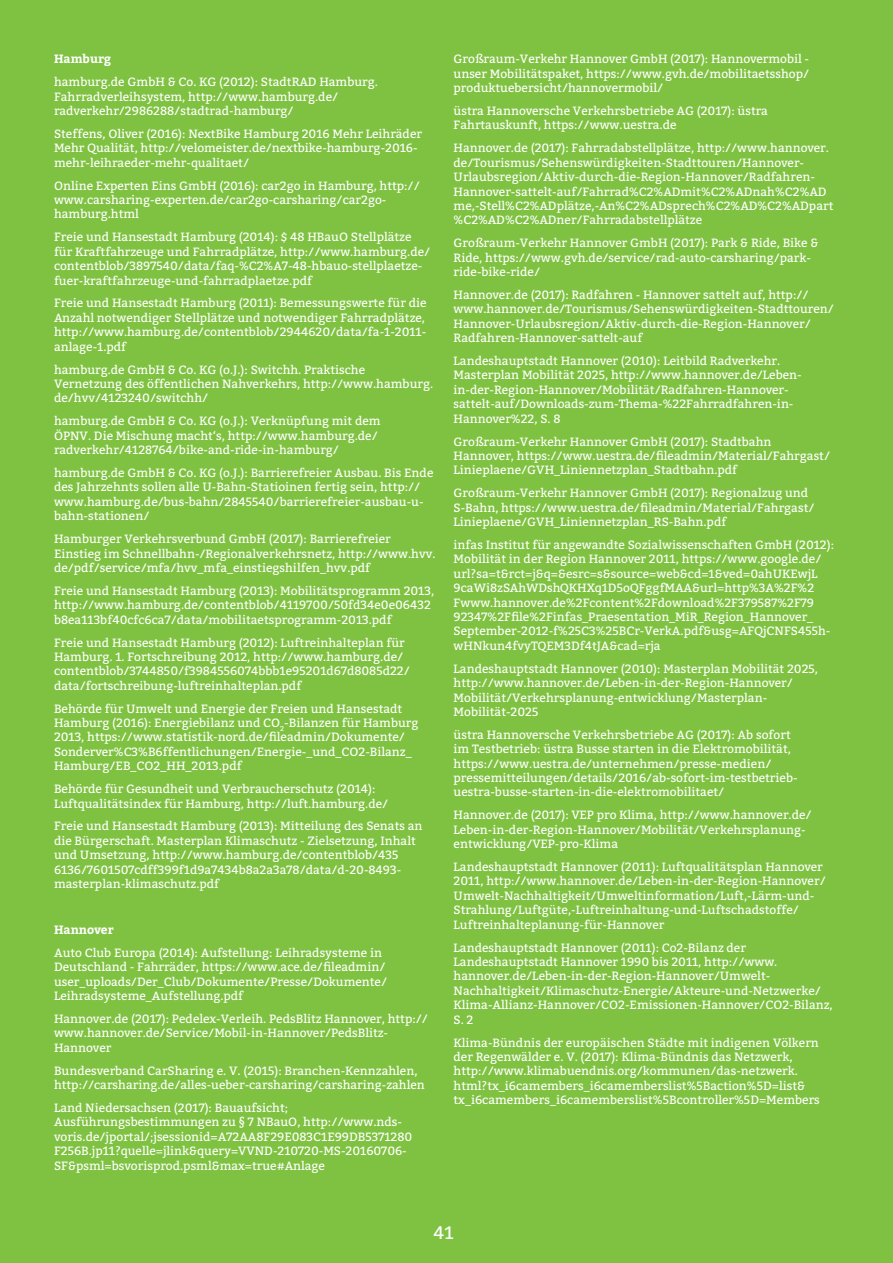
<style>
.page{position:relative;width:893px;height:1263px;background:#7fc241}
.page>*{position:absolute;margin:0;border:0;box-sizing:border-box;transform-origin:0 0}
.t1{font:18px "Bitter";color:#fff}
.t2{font:12px/14.4px "Bitter";color:#fff}
.t3{font:700 12px "Bitter";color:#fff}
</style>
<div class="page">
<p class="t3" style="left:54px;top:50px;width:59px">Hamburg</p>
<p class="t2" style="left:54px;top:74px;width:325px">hamburg.de GmbH &amp; Co. KG (2012): StadtRAD Hamburg.<br>Fahrradverleihsystem, http://www.hamburg.de/ radverkehr/2986288/stadtrad-hamburg/</p>
<p class="t2" style="left:54px;top:126px;width:370px">Steffens, Oliver (2016): NextBike Hamburg 2016 Mehr Leihräder<br>Mehr Qualität, http://velomeister.de/nextbike-hamburg-2016- mehr-leihraeder-mehr-qualitaet/</p>
<p class="t2" style="left:54px;top:178px;width:367px">Online Experten Eins GmbH (2016): car2go in Hamburg, http:// www.carsharing-experten.de/car2go-carsharing/car2go&shy;hamburg.html</p>
<p class="t2" style="left:54px;top:230px;width:378px">Freie und Hansestadt Hamburg (2014): $ 48 HBauO Stellplätze für Kraftfahrzeuge und Fahrradplätze, http://www.hamburg.de/ contentblob/3897540/data/faq-%C2%A7-48-hbauo-stellplaetze&shy;fuer-kraftfahrzeuge-und-fahrradplaetze.pdf</p>
<p class="t2" style="left:54px;top:296px;width:374px">Freie und Hansestadt Hamburg (2011): Bemessungswerte für die Anzahl notwendiger Stellplätze und notwendiger Fahrradplätze, http://www.hamburg.de/contentblob/2944620/data/fa-1-2011- anlage-1.pdf</p>
<p class="t2" style="left:54px;top:362px;width:381px">hamburg.de GmbH &amp; Co. KG (o.J.): Switchh. Praktische<br>Vernetzung des öffentlichen Nahverkehrs, http://www.hamburg. de/hvv/4123240/switchh/</p>
<p class="t2" style="left:54px;top:413px;width:328px">hamburg.de GmbH &amp; Co. KG (o.J.): Verknüpfung mit dem<br>ÖPNV. Die Mischung macht‘s, http://www.hamburg.de/ radverkehr/4128764/bike-and-ride-in-hamburg/</p>
<p class="t2" style="left:54px;top:465px;width:381px">hamburg.de GmbH &amp; Co. KG (o.J.): Barrierefreier Ausbau. Bis Ende des Jahrzehnts sollen alle U-Bahn-Statioinen fertig sein, http:// www.hamburg.de/bus-bahn/2845540/barrierefreier-ausbau-u&shy;bahn-stationen/</p>
<p class="t2" style="left:54px;top:531px;width:383px">Hamburger Verkehrsverbund GmbH (2017): Barrierefreier<br>Einstieg im Schnellbahn-/Regionalverkehrsnetz, http://www.hvv. de/pdf/service/mfa/hvv_mfa_einstiegshilfen_hvv.pdf</p>
<p class="t2" style="left:54px;top:583px;width:382px">Freie und Hansestadt Hamburg (2013): Mobilitätsprogramm 2013, http://www.hamburg.de/contentblob/4119700/50fd34e0e06432 b8ea113bf40cfc6ca7/data/mobilitaetsprogramm-2013.pdf</p>
<p class="t2" style="left:54px;top:635px;width:357px">Freie und Hansestadt Hamburg (2012): Luftreinhalteplan für Hamburg. 1. Fortschreibung 2012, http://www.hamburg.de/ contentblob/3744850/f3984556074bbb1e95201d67d8085d22/ data/fortschreibung-luftreinhalteplan.pdf</p>
<p class="t2" style="left:54px;top:701px;width:366px">Behörde für Umwelt und Energie der Freien und Hansestadt Hamburg (2016): Energiebilanz und CO<sub>2</sub>-Bilanzen für Hamburg 2013, https://www.statistik-nord.de/fileadmin/Dokumente/ Sonderver%C3%B6ffentlichungen/Energie-_und_CO2-Bilanz_ Hamburg/EB_CO2_HH_2013.pdf</p>
<p class="t2" style="left:54px;top:781px;width:336px">Behörde für Gesundheit und Verbraucherschutz (2014):<br>Luftqualitätsindex für Hamburg, http://luft.hamburg.de/</p>
<p class="t2" style="left:54px;top:819px;width:370px">Freie und Hansestadt Hamburg (2013): Mitteilung des Senats an die Bürgerschaft. Masterplan Klimaschutz - Zielsetzung, Inhalt und Umsetzung, http://www.hamburg.de/contentblob/435<br>6136/7601507cdff399f1d9a7434b8a2a3a78/data/d-20-8493- masterplan-klimaschutz.pdf</p>
<p class="t3" style="left:54px;top:920px;width:61px">Hannover</p>
<p class="t2" style="left:54px;top:945px;width:335px">Auto Club Europa (2014): Aufstellung: Leihradsysteme in Deutschland - Fahrräder, https://www.ace.de/fileadmin/ user_uploads/Der_Club/Dokumente/Presse/Dokumente/ Leihradsysteme_Aufstellung.pdf</p>
<p class="t2" style="left:54px;top:1011px;width:375px">Hannover.de (2017): Pedelex-Verleih. PedsBlitz Hannover, http:// www.hannover.de/Service/Mobil-in-Hannover/PedsBlitz-<br>Hannover</p>
<p class="t2" style="left:54px;top:1063px;width:372px">Bundesverband CarSharing e. V. (2015): Branchen-Kennzahlen, http://carsharing.de/alles-ueber-carsharing/carsharing-zahlen</p>
<p class="t2" style="left:54px;top:1100px;width:360px">Land Niedersachsen (2017): Bauaufsicht; Ausführungsbestimmungen zu § 7 NBauO, http://www.nds&shy;voris.de/jportal/;jsessionid=A72AA8F29E083C1E99DB5371280<br>F256B.jp11?quelle=jlink&amp;query=VVND-210720-MS-20160706- SF&amp;psml=bsvorisprod.psml&amp;max=true#Anlage</p>
<p class="t2" style="left:454px;top:51px;width:357px;text-align:justify">Großraum-Verkehr Hannover GmbH (2017): Hannovermobil - unser Mobilitätspaket, https://www.gvh.de/mobilitaetsshop/ produktuebersicht/hannovermobil/</p>
<p class="t2" style="left:454px;top:103px;width:316px">üstra Hannoversche Verkehrsbetriebe AG (2017): üstra<br>Fahrtauskunft, https://www.uestra.de</p>
<p class="t2" style="left:454px;top:140px;width:381px">Hannover.de (2017): Fahrradabstellplätze, http://www.hannover. de/Tourismus/Sehenswürdigkeiten-Stadttouren/Hannover-Urlaubsregion/Aktiv-durch-die-Region-Hannover/Radfahren-Hannover-sattelt-auf/Fahrrad%C2%ADmit%C2%ADnah%C2%AD me,-Stell%C2%ADplätze,-An%C2%ADsprech%C2%AD%C2%ADpart %C2%AD%C2%ADner/Fahrradabstellplätze</p>
<p class="t2" style="left:454px;top:235px;width:366px">Großraum-Verkehr Hannover GmbH (2017): Park &amp; Ride, Bike &amp;<br>Ride, https://www.gvh.de/service/rad-auto-carsharing/park&shy;ride-bike-ride/</p>
<p class="t2" style="left:454px;top:287px;width:382px">Hannover.de (2017): Radfahren - Hannover sattelt auf, http:// www.hannover.de/Tourismus/Sehenswürdigkeiten-Stadttouren/ Hannover-Urlaubsregion/Aktiv-durch-die-Region-Hannover/ Radfahren-Hannover-sattelt-auf</p>
<p class="t2" style="left:454px;top:353px;width:350px">Landeshauptstadt Hannover (2010): Leitbild Radverkehr.<br>Masterplan Mobilität 2025, http://www.hannover.de/Leben&shy;in-der-Region-Hannover/Mobilität/Radfahren-Hannover&shy;sattelt-auf/Downloads-zum-Thema-%22Fahrradfahren-in-Hannover%22, S. 8</p>
<p class="t2" style="left:454px;top:434px;width:378px">Großraum-Verkehr Hannover GmbH (2017): Stadtbahn<br>Hannover, https://www.uestra.de/fileadmin/Material/Fahrgast/<br>Linieplaene/GVH_Liniennetzplan_Stadtbahn.pdf</p>
<p class="t2" style="left:454px;top:485px;width:362px">Großraum-Verkehr Hannover GmbH (2017): Regionalzug und<br>S-Bahn, https://www.uestra.de/fileadmin/Material/Fahrgast/<br>Linieplaene/GVH_Liniennetzplan_RS-Bahn.pdf</p>
<p class="t2" style="left:454px;top:537px;width:382px">infas Institut für angewandte Sozialwissenschaften GmbH (2012):<br>Mobilität in der Region Hannover 2011, https://www.google.de/ url?sa=t&amp;rct=j&amp;q=&amp;esrc=s&amp;source=web&amp;cd=1&amp;ved=0ahUKEwjL 9caWi8zSAhWDshQKHXq1D5oQFggfMAA&amp;url=http%3A%2F%2<br>Fwww.hannover.de%2Fcontent%2Fdownload%2F379587%2F79<br>92347%2Ffile%2Finfas_Praesentation_MiR_Region_Hannover_ September-2012-f%25C3%25BCr-VerkA.pdf&amp;usg=AFQjCNFS455h&shy;wHNkun4fvyTQEM3Df4tJA&amp;cad=rja</p>
<p class="t2" style="left:454px;top:661px;width:366px">Landeshauptstadt Hannover (2010): Masterplan Mobilität 2025, http://www.hannover.de/Leben-in-der-Region-Hannover/ Mobilität/Verkehrsplanung-entwicklung/Masterplan-Mobilität-2025</p>
<p class="t2" style="left:454px;top:727px;width:346px">üstra Hannoversche Verkehrsbetriebe AG (2017): Ab sofort im Testbetrieb: üstra Busse starten in die Elektromobilität, https://www.uestra.de/unternehmen/presse-medien/ pressemitteilungen/details/2016/ab-sofort-im-testbetrieb&shy;uestra-busse-starten-in-die-elektromobilitaet/</p>
<p class="t2" style="left:454px;top:807px;width:360px">Hannover.de (2017): VEP pro Klima, http://www.hannover.de/<br>Leben-in-der-Region-Hannover/Mobilität/Verkehrsplanung&shy;entwicklung/VEP-pro-Klima</p>
<p class="t2" style="left:454px;top:859px;width:374px">Landeshauptstadt Hannover (2011): Luftqualitätsplan Hannover 2011, http://www.hannover.de/Leben-in-der-Region-Hannover/ Umwelt-Nachhaltigkeit/Umweltinformation/Luft,-Lärm-und-Strahlung/Luftgüte,-Luftreinhaltung-und-Luftschadstoffe/ Luftreinhalteplanung-für-Hannover</p>
<p class="t2" style="left:454px;top:940px;width:381px">Landeshauptstadt Hannover (2011): Co2-Bilanz der Landeshauptstadt Hannover 1990 bis 2011, http://www. hannover.de/Leben-in-der-Region-Hannover/Umwelt-Nachhaltigkeit/Klimaschutz-Energie/Akteure-und-Netzwerke/ Klima-Allianz-Hannover/CO2-Emissionen-Hannover/CO2-Bilanz, S. 2</p>
<p class="t2" style="left:454px;top:1035px;width:368px">Klima-Bündnis der europäischen Städte mit indigenen Völkern der Regenwälder e. V. (2017): Klima-Bündnis das Netzwerk, http://www.klimabuendnis.org/kommunen/das-netzwerk. html?tx_i6camembers_i6camemberslist%5Baction%5D=list&amp; tx_i6camembers_i6camemberslist%5Bcontroller%5D=Members</p>
<h1 class="t1" style="left:433px;top:1219px;width:22px">41</h1>
</div>
